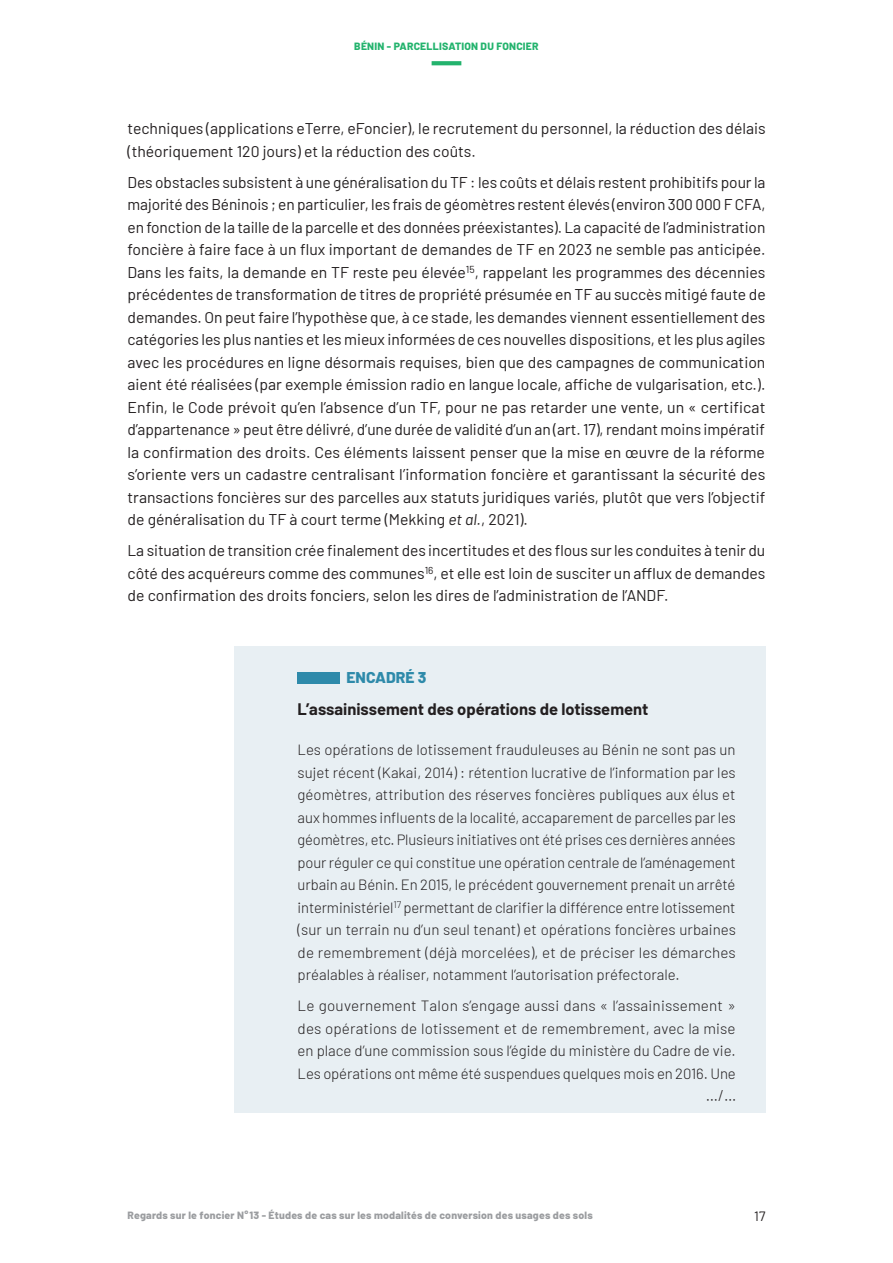
<style>
.page{position:relative;width:893px;height:1263px;background:#fff}
.page>*{position:absolute;margin:0;border:0;box-sizing:border-box;transform-origin:0 0}
.t1{font:700 16.35px "Barlow";color:#231f20}
.t2{font:15.6px/22.5px "Barlow";color:#231f20;text-align:justify}
.t3{font:800 15.6px "Barlow";color:#2e8aaa}
.t4{font:300 15.6px "Barlow";color:#231f20}
.t5{font:300 14.85px/22.5px "Barlow";letter-spacing:-.005em;color:#231f20;text-align:justify}
.t6{font:13.5px "Barlow";color:#231f20}
.t7{font:800 10.5px "Barlow";letter-spacing:.02em;color:#9b9da0}
.t8{font:800 10.5px "Barlow";letter-spacing:.02em;color:#23b36d}
.s1{font-style:italic}
</style>
<div class="page">
<svg style="left:432px;top:61px;width:29px;height:4px"></svg>
<div style="left:234px;top:646px;width:531px;height:466px;background:#e8eff3"></div>
<div style="left:298px;top:672px;width:42px;height:11px;background:#2e8aaa"></div>
<p class="t8" style="left:354px;top:38px;width:186px">BÉNIN - PARCELLISATION DU FONCIER</p>
<p class="t2" style="left:128px;top:116px;width:640px">techniques (applications eTerre, eFoncier), le recrutement du personnel, la réduction des délais (théoriquement 120 jours) et la réduction des coûts.</p>
<p class="t2" style="left:128px;top:170px;width:640px">Des obstacles subsistent à une généralisation du TF : les coûts et délais restent prohibitifs pour la majorité des Béninois ; en particulier, les frais de géomètres restent élevés (environ 300 000 F CFA, en fonction de la taille de la parcelle et des données préexistantes). La capacité de l’administration foncière à faire face à un flux important de demandes de TF en 2023 ne semble pas anticipée.<br>Dans les faits, la demande en TF reste peu élevée<sup>15</sup>, rappelant les programmes des décennies précédentes de transformation de titres de propriété présumée en TF au succès mitigé faute de demandes. On peut faire l’hypothèse que, à ce stade, les demandes viennent essentiellement des catégories les plus nanties et les mieux informées de ces nouvelles dispositions, et les plus agiles avec les procédures en ligne désormais requises, bien que des campagnes de communication aient été réalisées (par exemple émission radio en langue locale, affiche de vulgarisation, etc.).<br>Enfin, le Code prévoit qu’en l’absence d’un TF, pour ne pas retarder une vente, un « certificat d’appartenance » peut être délivré, d’une durée de validité d’un an (art. 17), rendant moins impératif la confirmation des droits. Ces éléments laissent penser que la mise en œuvre de la réforme s’oriente vers un cadastre centralisant l’information foncière et garantissant la sécurité des transactions foncières sur des parcelles aux statuts juridiques variés, plutôt que vers l’objectif de généralisation du TF à court terme (Mekking <span class="s1">et al.</span>, 2021).</p>
<p class="t2" style="left:128px;top:538px;width:639px">La situation de transition crée finalement des incertitudes et des flous sur les conduites à tenir du côté des acquéreurs comme des communes<sup>16</sup>, et elle est loin de susciter un afflux de demandes de confirmation des droits fonciers, selon les dires de l’administration de l’ANDF.</p>
<p class="t3" style="left:346px;top:666px;width:81px">ENCADRÉ 3</p>
<p class="t1" style="left:298px;top:697px;width:352px">L’assainissement des opérations de lotissement</p>
<p class="t5" style="left:298px;top:737px;width:440px">Les opérations de lotissement frauduleuses au Bénin ne sont pas un sujet récent (Kakai, 2014) : rétention lucrative de l’information par les géomètres, attribution des réserves foncières publiques aux élus et aux hommes influents de la localité, accaparement de parcelles par les géomètres, etc. Plusieurs initiatives ont été prises ces dernières années pour réguler ce qui constitue une opération centrale de l’aménagement urbain au Bénin. En 2015, le précédent gouvernement prenait un arrêté interministériel<sup>17</sup> permettant de clarifier la différence entre lotissement (sur un terrain nu d’un seul tenant) et opérations foncières urbaines de remembrement (déjà morcelées), et de préciser les démarches préalables à réaliser, notamment l’autorisation préfectorale.</p>
<p class="t5" style="left:298px;top:993px;width:440px">Le gouvernement Talon s’engage aussi dans « l’assainissement » des opérations de lotissement et de remembrement, avec la mise en place d’une commission sous l’égide du ministère du Cadre de vie.<br>Les opérations ont même été suspendues quelques mois en 2016. Une</p>
<p class="t4" style="left:706px;top:1084px;width:32px">…/…</p>
<p class="t7" style="left:128px;top:1208px;width:467px">Regards sur le foncier N°13 - Études de cas sur les modalités de conversion des usages des sols</p>
<p class="t6" style="left:754px;top:1207px;width:13px">17</p>
</div>
